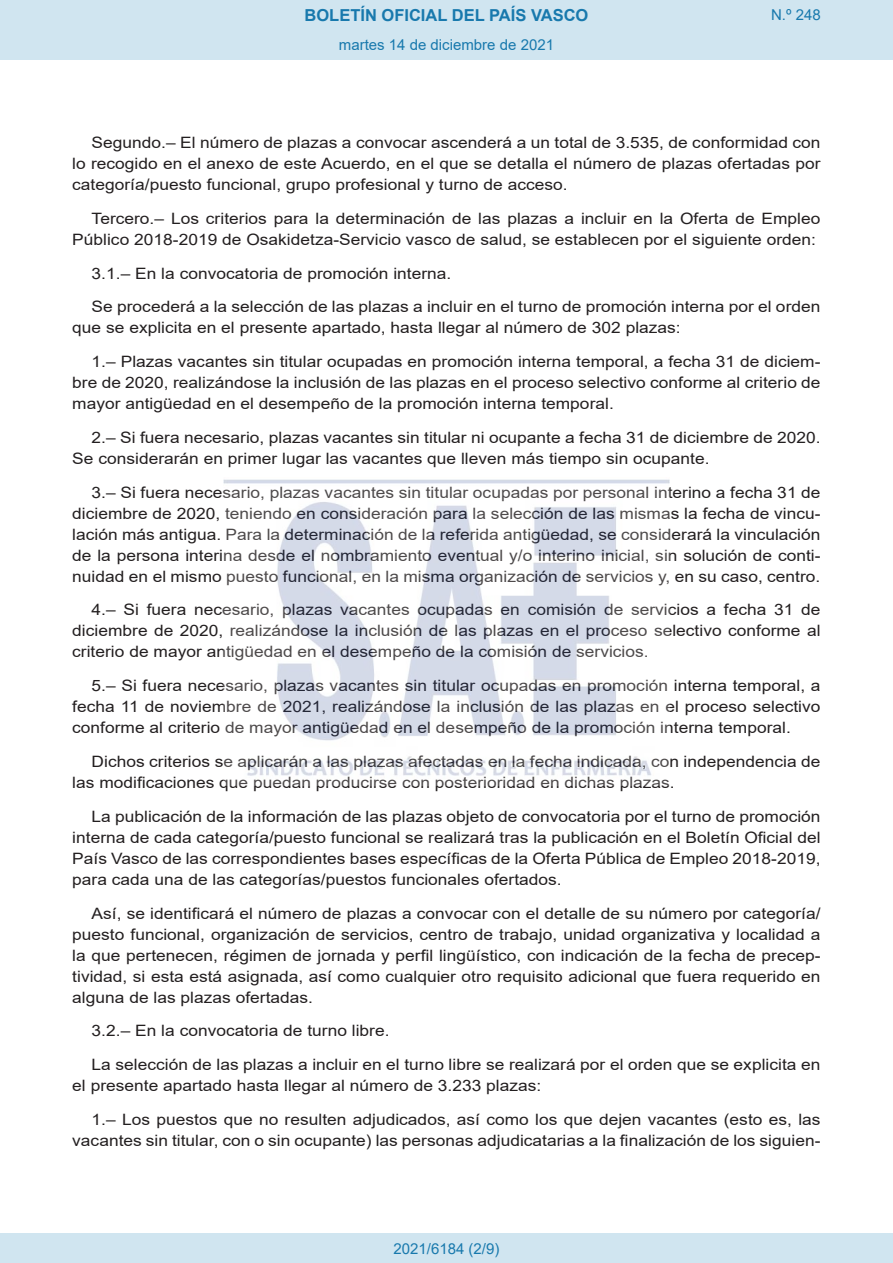
<style>
.page{position:relative;width:893px;height:1263px;background:#fff}
.page>*{position:absolute;margin:0;border:0;box-sizing:border-box;transform-origin:0 0}
.t1{font:700 16.5px "Arial";color:#1879ad}
.BOPVDetalle{font:15.6px/21px "Arial";color:#231f20;text-align:justify;scale:1.11 1}
.Paginacion_Centro{font:15px "Arial";color:#1879ad}
</style>
<div class="page">
<div style="left:0;top:0;width:893px;height:60px;background:#d0e5f0"></div>
<div style="left:0;top:1233px;width:893px;height:30px;background:#d0e5f0"></div>
<img style="left:223px;top:479px;width:447px;height:297px">
<p class="t1" style="left:305px;top:3px;width:285px">BOLETÍN OFICIAL DEL PAÍS VASCO</p>
<p class="Paginacion_Centro" style="left:339px;top:35px;width:217px">martes 14 de diciembre de 2021</p>
<p class="Paginacion_Centro" style="left:771px;top:5px;width:51px">N.º 248</p>
<p class="BOPVDetalle" style="left:72px;top:132px;width:675px;text-indent:19px">Segundo.– El número de plazas a convocar ascenderá a un total de 3.535, de conformidad con lo recogido en el anexo de este Acuerdo, en el que se detalla el número de plazas ofertadas por categoría/puesto funcional, grupo profesional y turno de acceso.</p>
<p class="BOPVDetalle" style="left:72px;top:208px;width:675px;text-align:right">Tercero.– Los criterios para la determinación de las plazas a incluir en la Oferta de Empleo<br>Público 2018-2019 de Osakidetza-Servicio vasco de salud, se establecen por el siguiente orden:</p>
<p class="BOPVDetalle" style="left:92px;top:263px;width:326px">3.1.– En la convocatoria de promoción interna.</p>
<p class="BOPVDetalle" style="left:72px;top:296px;width:675px;text-indent:19px">Se procederá a la selección de las plazas a incluir en el turno de promoción interna por el orden que se explicita en el presente apartado, hasta llegar al número de 302 plazas:</p>
<p class="BOPVDetalle" style="left:72px;top:351px;width:676px;text-indent:19px">1.– Plazas vacantes sin titular ocupadas en promoción interna temporal, a fecha 31 de diciem&shy;bre de 2020, realizándose la inclusión de las plazas en el proceso selectivo conforme al criterio de mayor antigüedad en el desempeño de la promoción interna temporal.</p>
<p class="BOPVDetalle" style="left:72px;top:427px;width:676px;text-indent:19px">2.– Si fuera necesario, plazas vacantes sin titular ni ocupante a fecha 31 de diciembre de 2020.<br>Se considerarán en primer lugar las vacantes que lleven más tiempo sin ocupante.</p>
<p class="BOPVDetalle" style="left:72px;top:482px;width:676px;text-indent:19px">3.– Si fuera necesario, plazas vacantes sin titular ocupadas por personal interino a fecha 31 de diciembre de 2020, teniendo en consideración para la selección de las mismas la fecha de vincu&shy;lación más antigua. Para la determinación de la referida antigüedad, se considerará la vinculación de la persona interina desde el nombramiento eventual y/o interino inicial, sin solución de conti&shy;nuidad en el mismo puesto funcional, en la misma organización de servicios y, en su caso, centro.</p>
<p class="BOPVDetalle" style="left:72px;top:599px;width:676px;text-indent:19px">4.– Si fuera necesario, plazas vacantes ocupadas en comisión de servicios a fecha 31 de diciembre de 2020, realizándose la inclusión de las plazas en el proceso selectivo conforme al criterio de mayor antigüedad en el desempeño de la comisión de servicios.</p>
<p class="BOPVDetalle" style="left:72px;top:675px;width:676px;text-indent:19px">5.– Si fuera necesario, plazas vacantes sin titular ocupadas en promoción interna temporal, a fecha 11 de noviembre de 2021, realizándose la inclusión de las plazas en el proceso selectivo conforme al criterio de mayor antigüedad en el desempeño de la promoción interna temporal.</p>
<p class="BOPVDetalle" style="left:72px;top:751px;width:676px;text-indent:19px">Dichos criterios se aplicarán a las plazas afectadas en la fecha indicada, con independencia de las modificaciones que puedan producirse con posterioridad en dichas plazas.</p>
<p class="BOPVDetalle" style="left:72px;top:806px;width:676px;text-indent:19px">La publicación de la información de las plazas objeto de convocatoria por el turno de promoción interna de cada categoría/puesto funcional se realizará tras la publicación en el Boletín Oficial del País Vasco de las correspondientes bases específicas de la Oferta Pública de Empleo 2018-2019, para cada una de las categorías/puestos funcionales ofertados.</p>
<p class="BOPVDetalle" style="left:72px;top:902px;width:676px;text-indent:19px">Así, se identificará el número de plazas a convocar con el detalle de su número por categoría/ puesto funcional, organización de servicios, centro de trabajo, unidad organizativa y localidad a la que pertenecen, régimen de jornada y perfil lingüístico, con indicación de la fecha de precep&shy;tividad, si esta está asignada, así como cualquier otro requisito adicional que fuera requerido en alguna de las plazas ofertadas.</p>
<p class="BOPVDetalle" style="left:92px;top:1020px;width:270px">3.2.– En la convocatoria de turno libre.</p>
<p class="BOPVDetalle" style="left:72px;top:1054px;width:675px;text-indent:19px">La selección de las plazas a incluir en el turno libre se realizará por el orden que se explicita en el presente apartado hasta llegar al número de 3.233 plazas:</p>
<p class="BOPVDetalle" style="left:72px;top:1109px;width:676px;text-align:right">1.– Los puestos que no resulten adjudicados, así como los que dejen vacantes (esto es, las vacantes sin titular, con o sin ocupante) las personas adjudicatarias a la finalización de los siguien-</p>
<p class="Paginacion_Centro" style="left:393px;top:1238px;width:107px">2021/6184 (2/9)</p>
</div>
